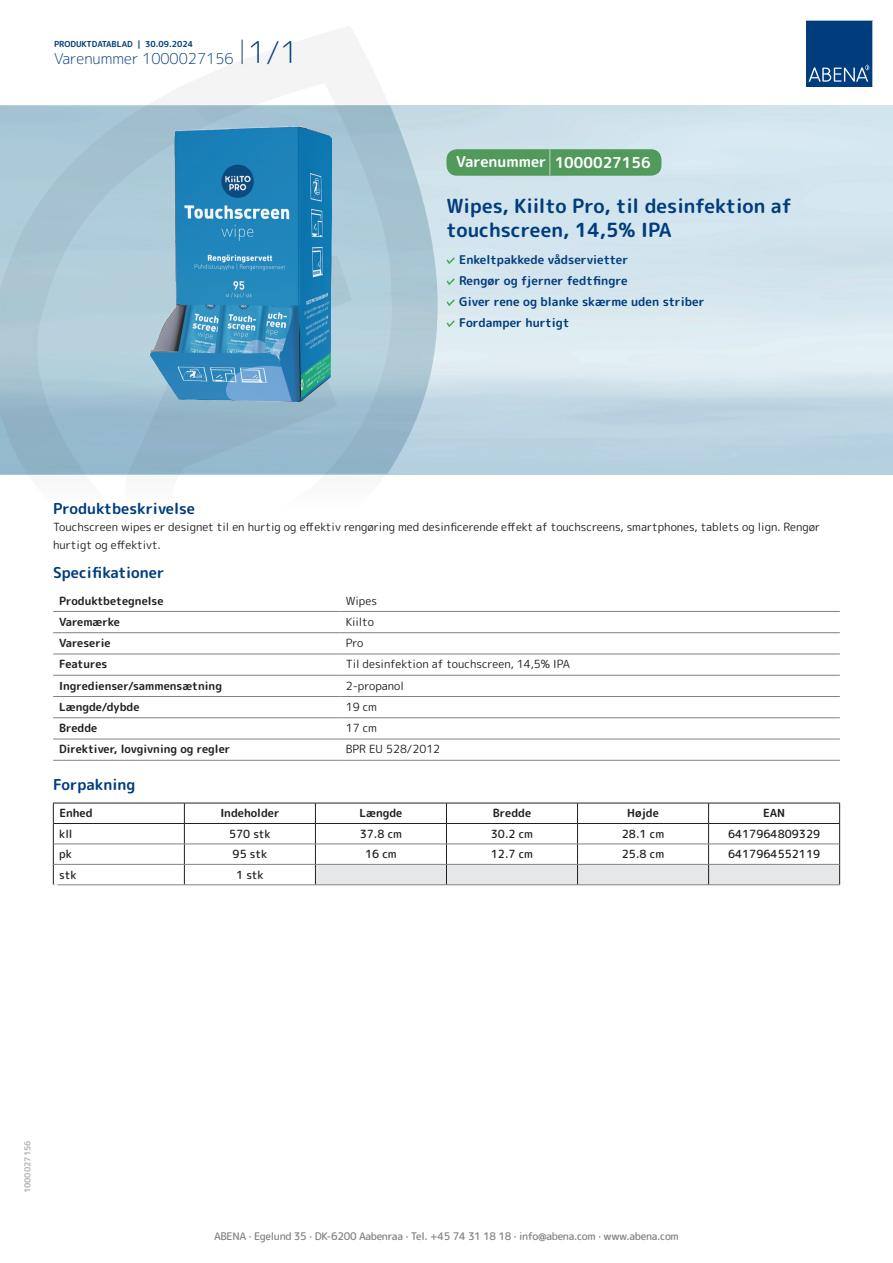
<style>
.page{position:relative;width:893px;height:1263px;background:#fff}
.page>*{position:absolute;margin:0;border:0;box-sizing:border-box;transform-origin:0 0}
.t1{font:700 19.5px/24px "Rounded Mplus 1 c";color:#013d7d}
.t2{font:700 15px "Rounded Mplus 1 c";color:#013d7d}
.t3{font:300 15px "Rounded Mplus 1 c";color:#013d7d}
.t4{font:700 15px "Rounded Mplus 1 c";color:#fff}
.t5{font:700 12px/21px "Rounded Mplus 1 c";color:#013d7d}
.t6{font:11.25px/18px "Rounded Mplus 1 c";color:#231f20}
.t7{font:700 11.25px "Rounded Mplus 1 c";color:#231f20}
.t8{font:500 11.25px "Rounded Mplus 1 c";color:#231f20}
.t9{font:500 10.5px "Rounded Mplus 1 c";letter-spacing:-.03em;color:#808285}
.t10{font:700 10.5px "Rounded Mplus 1 c";color:#fff}
.t11{font:700 8.25px "Rounded Mplus 1 c";color:#013d7d}
.t12{font:700 8.25px "Rounded Mplus 1 c";color:#b2b3b7}
.s1{font-size:30px}
.s2{font-size:25.5px}
</style>
<div class="page">
<svg style="left:0;top:26px;width:439px;height:449px"></svg>
<svg style="left:0;top:106px;width:438px;height:368px;background:#a6c4d3"></svg>
<svg style="left:242px;top:40px;width:1px;height:24px"></svg>
<svg style="left:806px;top:20px;width:67px;height:67px;background:#144b86"></svg>
<img style="left:146px;top:127px;width:186px;height:275px">
<hr style="left:53px;top:611px;width:287px;height:1px;background:#808285">
<hr style="left:340px;top:611px;width:500px;height:1px;background:#808285">
<hr style="left:53px;top:632px;width:287px;height:1px;background:#808285">
<hr style="left:340px;top:632px;width:500px;height:1px;background:#808285">
<hr style="left:53px;top:654px;width:287px;height:1px;background:#808285">
<hr style="left:340px;top:654px;width:500px;height:1px;background:#808285">
<hr style="left:53px;top:675px;width:287px;height:1px;background:#808285">
<hr style="left:340px;top:675px;width:500px;height:1px;background:#808285">
<hr style="left:53px;top:696px;width:287px;height:1px;background:#808285">
<hr style="left:340px;top:696px;width:500px;height:1px;background:#808285">
<hr style="left:53px;top:717px;width:287px;height:1px;background:#808285">
<hr style="left:340px;top:717px;width:500px;height:1px;background:#808285">
<hr style="left:53px;top:739px;width:287px;height:1px;background:#808285">
<hr style="left:340px;top:739px;width:500px;height:1px;background:#808285">
<hr style="left:53px;top:760px;width:287px;height:1px;background:#808285">
<hr style="left:340px;top:760px;width:500px;height:1px;background:#808285">
<hr style="left:53px;top:803px;width:131px;height:1px;background:#231f20">
<hr style="left:184px;top:803px;width:131px;height:1px;background:#231f20">
<hr style="left:53px;top:823px;width:131px;height:1px;background:#231f20">
<hr style="left:184px;top:823px;width:131px;height:1px;background:#231f20">
<svg style="left:53px;top:803px;width:1px;height:81px"></svg>
<svg style="left:184px;top:803px;width:1px;height:81px"></svg>
<svg style="left:315px;top:803px;width:525px;height:81px"></svg>
<hr style="left:54px;top:844px;width:130px;height:1px;background:#808285">
<hr style="left:184px;top:844px;width:131px;height:1px;background:#808285">
<hr style="left:315px;top:844px;width:131px;height:1px;background:#808285">
<hr style="left:446px;top:844px;width:131px;height:1px;background:#808285">
<hr style="left:577px;top:844px;width:132px;height:1px;background:#808285">
<hr style="left:709px;top:844px;width:130px;height:1px;background:#808285">
<hr style="left:54px;top:864px;width:130px;height:1px;background:#808285">
<hr style="left:184px;top:864px;width:131px;height:1px;background:#808285">
<hr style="left:315px;top:864px;width:131px;height:1px;background:#808285">
<hr style="left:446px;top:864px;width:131px;height:1px;background:#808285">
<hr style="left:577px;top:864px;width:132px;height:1px;background:#808285">
<hr style="left:709px;top:864px;width:130px;height:1px;background:#808285">
<hr style="left:53px;top:884px;width:131px;height:1px;background:#808285">
<hr style="left:184px;top:884px;width:131px;height:1px;background:#808285">
<hr style="left:315px;top:884px;width:131px;height:1px;background:#808285">
<hr style="left:446px;top:884px;width:131px;height:1px;background:#808285">
<hr style="left:577px;top:884px;width:132px;height:1px;background:#808285">
<hr style="left:709px;top:884px;width:131px;height:1px;background:#808285">
<svg style="left:446px;top:257px;width:9px;height:7px"></svg>
<svg style="left:446px;top:278px;width:9px;height:7px"></svg>
<svg style="left:446px;top:299px;width:9px;height:7px"></svg>
<svg style="left:446px;top:320px;width:9px;height:7px"></svg>
<div style="left:446px;top:149px;width:215px;height:27px;background:#52995c;border-radius:10px"></div>
<p class="t11" style="left:54px;top:38px;width:141px">PRODUKTDATABLAD | 30.09.2024</p>
<h2 class="t3" style="left:54px;top:48px;width:246px">Varenummer 1000027156 <span class="s1">1/1</span></h2>
<h2 class="t4" style="left:456px;top:152px;width:196px">Varenummer <span class="s2">|</span> 1000027156</h2>
<h1 class="t1" style="left:446px;top:194px;width:347px">Wipes, Kiilto Pro, til desinfektion af touchscreen, 14,5% IPA</h1>
<p class="t5" style="left:459px;top:249px;width:247px">Enkeltpakkede vådservietter<br>Rengør og fjerner fedtfingre<br>Giver rene og blanke skærme uden striber<br>Fordamper hurtigt</p>
<h2 class="t2" style="left:53px;top:498px;width:143px">Produktbeskrivelse</h2>
<p class="t6" style="left:53px;top:517px;width:769px">Touchscreen wipes er designet til en hurtig og effektiv rengøring med desinficerende effekt af touchscreens, smartphones, tablets og lign. Rengør hurtigt og effektivt.</p>
<h2 class="t2" style="left:53px;top:562px;width:113px">Specifikationer</h2>
<p class="t7" style="left:59px;top:592px;width:106px">Produktbetegnelse</p>
<p class="t6" style="left:346px;top:591px;width:33px">Wipes</p>
<p class="t7" style="left:59px;top:614px;width:62px">Varemærke</p>
<p class="t6" style="left:346px;top:613px;width:30px">Kiilto</p>
<p class="t7" style="left:59px;top:635px;width:53px">Vareserie</p>
<p class="t6" style="left:346px;top:634px;width:19px">Pro</p>
<p class="t7" style="left:59px;top:656px;width:50px">Features</p>
<p class="t6" style="left:346px;top:655px;width:226px">Til desinfektion af touchscreen, 14,5% IPA</p>
<p class="t7" style="left:59px;top:678px;width:164px">Ingredienser/sammensætning</p>
<p class="t6" style="left:346px;top:676px;width:60px">2-propanol</p>
<p class="t7" style="left:59px;top:699px;width:82px">Længde/dybde</p>
<p class="t6" style="left:346px;top:698px;width:33px">19 cm</p>
<p class="t7" style="left:59px;top:720px;width:40px">Bredde</p>
<p class="t6" style="left:346px;top:719px;width:33px">17 cm</p>
<p class="t7" style="left:59px;top:741px;width:173px">Direktiver, lovgivning og regler</p>
<p class="t6" style="left:346px;top:740px;width:96px">BPR EU 528/2012</p>
<h2 class="t2" style="left:53px;top:774px;width:84px">Forpakning</h2>
<p class="t7" style="left:59px;top:805px;width:35px">Enhed</p>
<p class="t7" style="left:220px;top:805px;width:61px">Indeholder</p>
<p class="t7" style="left:359px;top:805px;width:44px">Længde</p>
<p class="t7" style="left:493px;top:805px;width:40px">Bredde</p>
<p class="t7" style="left:627px;top:805px;width:33px">Højde</p>
<p class="t7" style="left:763px;top:805px;width:24px">EAN</p>
<p class="t8" style="left:59px;top:826px;width:15px">kll</p>
<p class="t8" style="left:229px;top:826px;width:43px">570 stk</p>
<p class="t8" style="left:360px;top:826px;width:44px">37.8 cm</p>
<p class="t8" style="left:491px;top:826px;width:44px">30.2 cm</p>
<p class="t8" style="left:622px;top:826px;width:44px">28.1 cm</p>
<p class="t8" style="left:728px;top:826px;width:94px">6417964809329</p>
<p class="t8" style="left:59px;top:846px;width:14px">pk</p>
<p class="t8" style="left:233px;top:846px;width:36px">95 stk</p>
<p class="t8" style="left:365px;top:846px;width:33px">16 cm</p>
<p class="t8" style="left:491px;top:846px;width:44px">12.7 cm</p>
<p class="t8" style="left:622px;top:846px;width:44px">25.8 cm</p>
<p class="t8" style="left:728px;top:846px;width:94px">6417964552119</p>
<p class="t8" style="left:59px;top:867px;width:19px">stk</p>
<p class="t8" style="left:236px;top:867px;width:29px">1 stk</p>
<p class="t10" style="left:53px;top:880px;width:7px">*</p>
<p class="t12" style="left:22px;top:1193px;width:54px;rotate:-90deg">1000027156</p>
<p class="t9" style="left:214px;top:1229px;width:466px">ABENA · Egelund 35 · DK-6200 Aabenraa · Tel. +45 74 31 18 18 · info@abena.com · www.abena.com</p>
</div>
